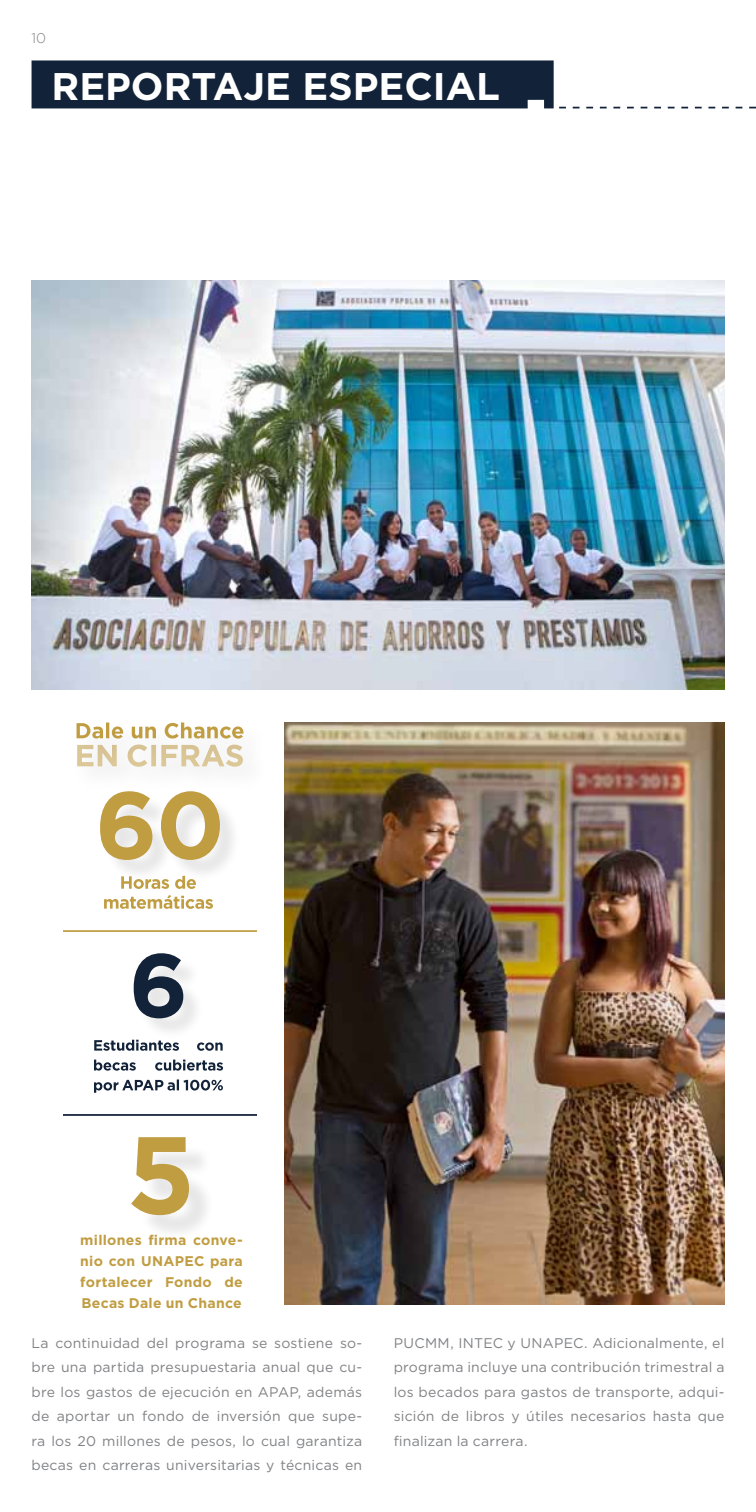
<style>
.page{position:relative;width:756px;height:1512px;background:#fff}
.page>*{position:absolute;margin:0;border:0;box-sizing:border-box;transform-origin:0 0}
.t1{font:700 38.5px "Gotham";color:#fff}
.t2{font:14px/24.5px "Gotham";letter-spacing:.015em;color:#808285;text-align:justify}
.t3{font:700 14px/21px "Gotham";letter-spacing:.02em;color:#c19d42;text-align:justify}
.t4{font:300 14px "Gotham";color:#808285}
</style>
<div class="page">
<img style="left:285px;top:723px;width:439px;height:581px">
<svg style="left:32px;top:60px;width:724px;height:48px"></svg>
<img style="left:32px;top:281px;width:692px;height:408px">
<svg style="left:94px;top:1079px;width:129px;height:14px"></svg>
<svg style="left:94px;top:1060px;width:129px;height:11px"></svg>
<svg style="left:94px;top:1040px;width:129px;height:11px"></svg>
<div style="left:140px;top:1144px;width:75px;height:97px;background:#000;opacity:.1"></div>
<svg style="left:131px;top:1137px;width:58px;height:78px"></svg>
<div style="left:70px;top:717px;width:201px;height:50px;background:#000;opacity:.1"></div>
<svg style="left:77px;top:723px;width:167px;height:16px"></svg>
<div style="left:103px;top:794px;width:138px;height:87px;background:#000;opacity:.1"></div>
<svg style="left:100px;top:791px;width:120px;height:69px"></svg>
<svg style="left:104px;top:895px;width:109px;height:14px"></svg>
<svg style="left:121px;top:876px;width:75px;height:13px"></svg>
<hr style="left:63px;top:930px;width:194px;height:2px;background:#c19d42">
<hr style="left:63px;top:1114px;width:194px;height:2px;background:#122238">
<div style="left:136px;top:956px;width:69px;height:84px;background:#000;opacity:.1"></div>
<svg style="left:134px;top:953px;width:49px;height:65px"></svg>
<p class="t4" style="left:32px;top:29px;width:16px">10</p>
<h1 class="t1" style="left:52px;top:61px;width:450px">REPORTAJE ESPECIAL</h1>
<p class="t3" style="left:80px;top:1229px;width:164px">millones firma conve&shy;nio con UNAPEC para fortalecer Fondo de Becas Dale un Chance</p>
<p class="t2" style="left:32px;top:1330px;width:332px">La continuidad del programa se sostiene so&shy;bre una partida presupuestaria anual que cu&shy;bre los gastos de ejecución en APAP, además de aportar un fondo de inversión que supe&shy;ra los 20 millones de pesos, lo cual garantiza becas en carreras universitarias y técnicas en</p>
<p class="t2" style="left:394px;top:1330px;width:332px">PUCMM, INTEC y UNAPEC. Adicionalmente, el programa incluye una contribución trimestral a los becados para gastos de transporte, adqui&shy;sición de libros y útiles necesarios hasta que finalizan la carrera.</p>
</div>
